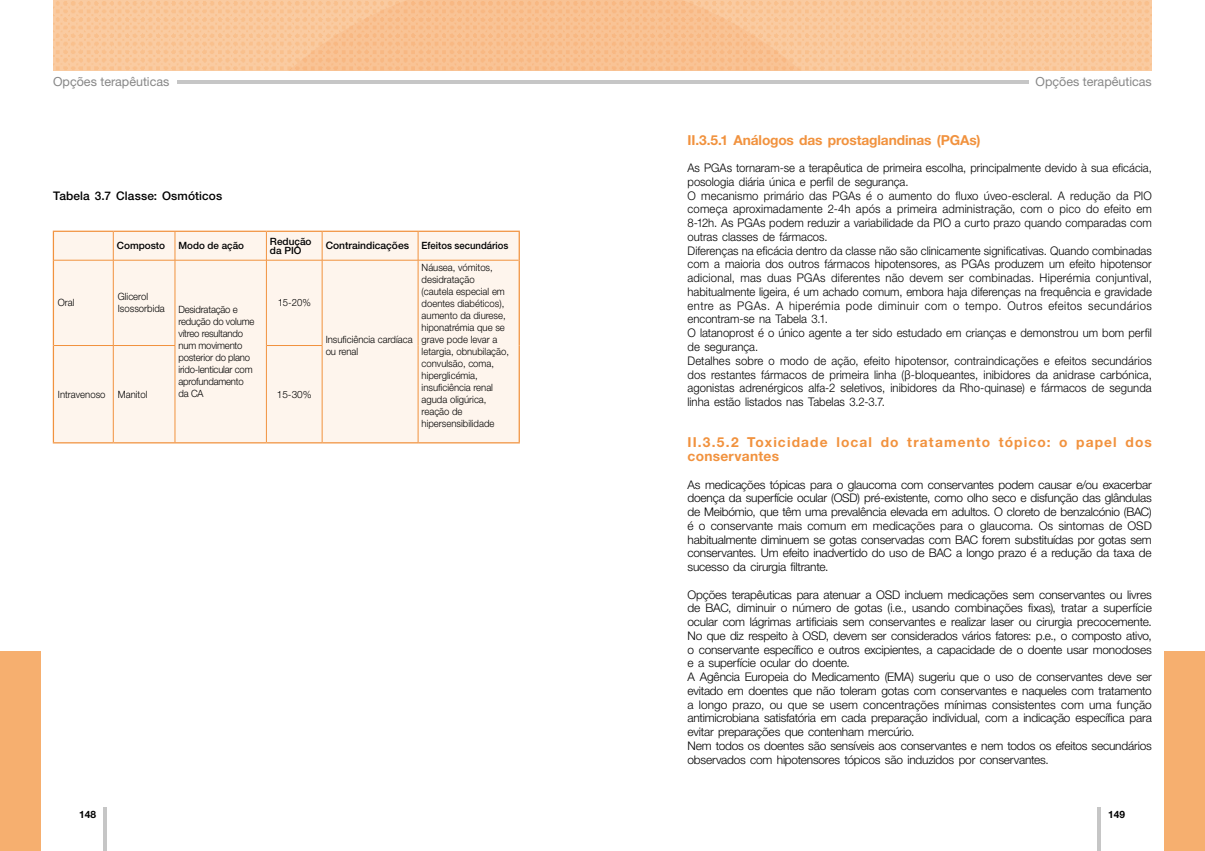
<style>
.page{position:relative;width:1205px;height:851px;background:#fff}
.page>*{position:absolute;margin:0;border:0;box-sizing:border-box;transform-origin:0 0}
.t1{font:700 13.75px/13.8px "Helvetica Neue LT Pro";letter-spacing:.08em;color:#f1923e}
.t2{font:700 13.75px "Helvetica Neue LT Pro";letter-spacing:-.01em;color:#f1923e}
.t3{font:12.5px "Helvetica Neue LT Pro";color:#878787}
.t4{font:300 11.88px/13.8px "Helvetica Neue LT Pro";letter-spacing:-.005em;color:#000;text-align:justify}
.t5{font:300 11.88px/13.8px "Helvetica Neue LT Pro";letter-spacing:-.005em;color:#000;scale:.95 1}
.t6{font:500 11.88px "Helvetica Neue LT Pro";letter-spacing:.01em;color:#000}
.t7{font:700 10.12px "Helvetica Neue LT Pro";color:#000}
.t8{font:300 10px/12px "Helvetica Neue LT Pro";color:#000;scale:.95 1}
.t9{font:300 10px/12px "Helvetica Neue LT Pro";letter-spacing:-.02em;color:#000;scale:.95 1}
.t10{font:500 10px "Helvetica Neue LT Pro";color:#000;scale:.95 1}
.t11{font:500 10px/8.8px "Helvetica Neue LT Pro";color:#000}
.t12{font:300 10px "Helvetica Neue LT Pro";color:#000}
.s1{font-size:10.25px}
.s2{font-family:"Helvetica"}
</style>
<div class="page">
<hr style="left:103px;top:807px;width:4px;height:43px;background:#c6c6c6">
<hr style="left:1097px;top:807px;width:4px;height:43px;background:#c6c6c6">
<div style="left:1164px;top:651px;width:41px;height:199px;background:#f6af6f"></div>
<div style="left:0;top:651px;width:41px;height:199px;background:#f6af6f"></div>
<hr style="left:602px;top:80px;width:426px;height:4px;background:#c6c6c6">
<hr style="left:177px;top:80px;width:425px;height:4px;background:#c6c6c6">
<img style="left:53px;top:0;width:1099px;height:71px">
<svg style="left:220px;top:0;width:669px;height:71px;background:#f8c293"></svg>
<div style="left:54px;top:232px;width:465px;height:210px;background:#fef5ed"></div>
<hr style="left:175px;top:442px;width:91px;height:1px;background:#f1923e">
<hr style="left:322px;top:442px;width:96px;height:1px;background:#f1923e">
<hr style="left:418px;top:442px;width:102px;height:1px;background:#f1923e">
<svg style="left:113px;top:232px;width:1px;height:28px"></svg>
<svg style="left:175px;top:232px;width:1px;height:28px"></svg>
<svg style="left:266px;top:232px;width:1px;height:28px"></svg>
<svg style="left:322px;top:232px;width:1px;height:28px"></svg>
<svg style="left:418px;top:232px;width:1px;height:28px"></svg>
<hr style="left:113px;top:260px;width:62px;height:1px;background:#f1923e">
<hr style="left:175px;top:260px;width:91px;height:1px;background:#f1923e">
<hr style="left:266px;top:260px;width:56px;height:1px;background:#f1923e">
<hr style="left:322px;top:260px;width:96px;height:1px;background:#f1923e">
<hr style="left:418px;top:260px;width:101px;height:1px;background:#f1923e">
<hr style="left:113px;top:230px;width:62px;height:2px;background:#f1923e">
<hr style="left:175px;top:230px;width:91px;height:2px;background:#f1923e">
<hr style="left:266px;top:230px;width:56px;height:2px;background:#f1923e">
<hr style="left:322px;top:230px;width:96px;height:2px;background:#f1923e">
<hr style="left:418px;top:230px;width:102px;height:2px;background:#f1923e">
<svg style="left:519px;top:232px;width:1px;height:28px"></svg>
<hr style="left:54px;top:260px;width:59px;height:1px;background:#f1923e">
<hr style="left:113px;top:260px;width:1px;height:85px;background:#f1923e">
<hr style="left:175px;top:260px;width:1px;height:85px;background:#f1923e">
<hr style="left:266px;top:260px;width:1px;height:85px;background:#f1923e">
<hr style="left:322px;top:260px;width:1px;height:85px;background:#f1923e">
<hr style="left:418px;top:260px;width:1px;height:85px;background:#f1923e">
<hr style="left:418px;top:345px;width:1px;height:97px;background:#f1923e">
<hr style="left:54px;top:345px;width:59px;height:1px;background:#f1923e">
<hr style="left:113px;top:345px;width:1px;height:97px;background:#f1923e">
<hr style="left:113px;top:345px;width:62px;height:1px;background:#f1923e">
<hr style="left:175px;top:345px;width:1px;height:97px;background:#f1923e">
<hr style="left:267px;top:345px;width:55px;height:1px;background:#f1923e">
<hr style="left:266px;top:345px;width:1px;height:97px;background:#f1923e">
<hr style="left:322px;top:345px;width:1px;height:97px;background:#f1923e">
<hr style="left:53px;top:230px;width:60px;height:2px;background:#f1923e">
<svg style="left:53px;top:232px;width:1px;height:28px"></svg>
<hr style="left:53px;top:260px;width:1px;height:85px;background:#f1923e">
<hr style="left:519px;top:260px;width:1px;height:85px;background:#f1923e">
<hr style="left:519px;top:345px;width:1px;height:97px;background:#f1923e">
<hr style="left:53px;top:345px;width:1px;height:97px;background:#f1923e">
<hr style="left:53px;top:442px;width:60px;height:1px;background:#f1923e">
<hr style="left:113px;top:442px;width:62px;height:1px;background:#f1923e">
<hr style="left:266px;top:442px;width:56px;height:1px;background:#f1923e">
<p class="t3" style="left:53px;top:74px;width:118px">Opções terapêuticas</p>
<p class="t3" style="left:1035px;top:74px;width:118px">Opções terapêuticas</p>
<p class="t6" style="left:53px;top:189px;width:170px">Tabela 3.7 Classe: Osmóticos</p>
<p class="t11" style="left:117px;top:241px;width:50px">Composto</p>
<p class="t11" style="left:178px;top:241px;width:67px">Modo de ação</p>
<p class="t11" style="left:270px;top:237px;width:43px">Redução da PIO</p>
<p class="t10" style="left:326px;top:240px;width:194px"><span class="s1">Contraindicações</span> Efeitos secundários</p>
<p class="t8" style="left:58px;top:296px;width:19px">Oral</p>
<p class="t8" style="left:118px;top:290px;width:51px">Glicerol<br>Isossorbida</p>
<p class="t8" style="left:278px;top:296px;width:36px">15-20%</p>
<p class="t9" style="left:178px;top:303px;width:81px">Desidratação e redução do volume vítreo resultando num movimento posterior do plano irido-lenticular com aprofundamento da CA</p>
<p class="t8" style="left:58px;top:388px;width:96px">Intravenoso Manitol</p>
<p class="t12" style="left:277px;top:388px;width:36px">15-30%</p>
<p class="t8" style="left:326px;top:333px;width:93px">Insuficiência cardíaca ou renal</p>
<p class="t8" style="left:422px;top:261px;width:94px">Náusea, vómitos, desidratação<br>(cautela especial em doentes diabéticos), aumento da diurese, hiponatrémia que se grave pode levar a letargia, obnubilação, convulsão, coma, hiperglicémia, insuficiência renal aguda oligúrica, reação de hipersensibilidade</p>
<p class="t2" style="left:687px;top:131px;width:294px">II.3.5.1 Análogos das prostaglandinas (PGAs)</p>
<p class="t5" style="left:687px;top:161px;width:490px">As PGAs tornaram-se a terapêutica de primeira escolha, principalmente devido à sua eficácia, posologia diária única e perfil de segurança.<br>O mecanismo primário das PGAs é o aumento do fluxo úveo-escleral. A redução da PIO começa aproximadamente 2-4h após a primeira administração, com o pico do efeito em 8-12h. As PGAs podem reduzir a variabilidade da PIO a curto prazo quando comparadas com outras classes de fármacos.<br>Diferenças na eficácia dentro da classe não são clinicamente significativas. Quando combinadas com a maioria dos outros fármacos hipotensores, as PGAs produzem um efeito hipotensor adicional, mas duas PGAs diferentes não devem ser combinadas. Hiperémia conjuntival, habitualmente ligeira, é um achado comum, embora haja diferenças na frequência e gravidade entre as PGAs. A hiperémia pode diminuir com o tempo. Outros efeitos secundários encontram-se na Tabela 3.1.<br>O latanoprost é o único agente a ter sido estudado em crianças e demonstrou um bom perfil de segurança.<br>Detalhes sobre o modo de ação, efeito hipotensor, contraindicações e efeitos secundários dos restantes fármacos de primeira linha (<span class="s2">β</span>-bloqueantes, inibidores da anidrase carbónica, agonistas adrenérgicos alfa-2 seletivos, inibidores da Rho-quinase) e fármacos de segunda linha estão listados nas Tabelas 3.2-3.7.</p>
<p class="t1" style="left:687px;top:435px;width:466px">II.3.5.2 Toxicidade local do tratamento tópico: o papel dos conservantes</p>
<p class="t4" style="left:687px;top:477px;width:466px">As medicações tópicas para o glaucoma com conservantes podem causar e/ou exacerbar doença da superfície ocular (OSD) pré-existente, como olho seco e disfunção das glândulas de Meibómio, que têm uma prevalência elevada em adultos. O cloreto de benzalcónio (BAC) é o conservante mais comum em medicações para o glaucoma. Os sintomas de OSD habitualmente diminuem se gotas conservadas com BAC forem substituídas por gotas sem conservantes. Um efeito inadvertido do uso de BAC a longo prazo é a redução da taxa de sucesso da cirurgia filtrante.</p>
<p class="t4" style="left:687px;top:587px;width:466px;text-align:left">Opções terapêuticas para atenuar a OSD incluem medicações sem conservantes ou livres de BAC, diminuir o número de gotas (i.e., usando combinações fixas), tratar a superfície ocular com lágrimas artificiais sem conservantes e realizar laser ou cirurgia precocemente.<br>No que diz respeito à OSD, devem ser considerados vários fatores: p.e., o composto ativo, o conservante específico e outros excipientes, a capacidade de o doente usar monodoses e a superfície ocular do doente.<br>A Agência Europeia do Medicamento (EMA) sugeriu que o uso de conservantes deve ser evitado em doentes que não toleram gotas com conservantes e naqueles com tratamento a longo prazo, ou que se usem concentrações mínimas consistentes com uma função antimicrobiana satisfatória em cada preparação individual, com a indicação específica para evitar preparações que contenham mercúrio.<br>Nem todos os doentes são sensíveis aos conservantes e nem todos os efeitos secundários observados com hipotensores tópicos são induzidos por conservantes.</p>
<p class="t7" style="left:79px;top:808px;width:18px">148</p>
<p class="t7" style="left:1108px;top:808px;width:18px">149</p>
</div>
